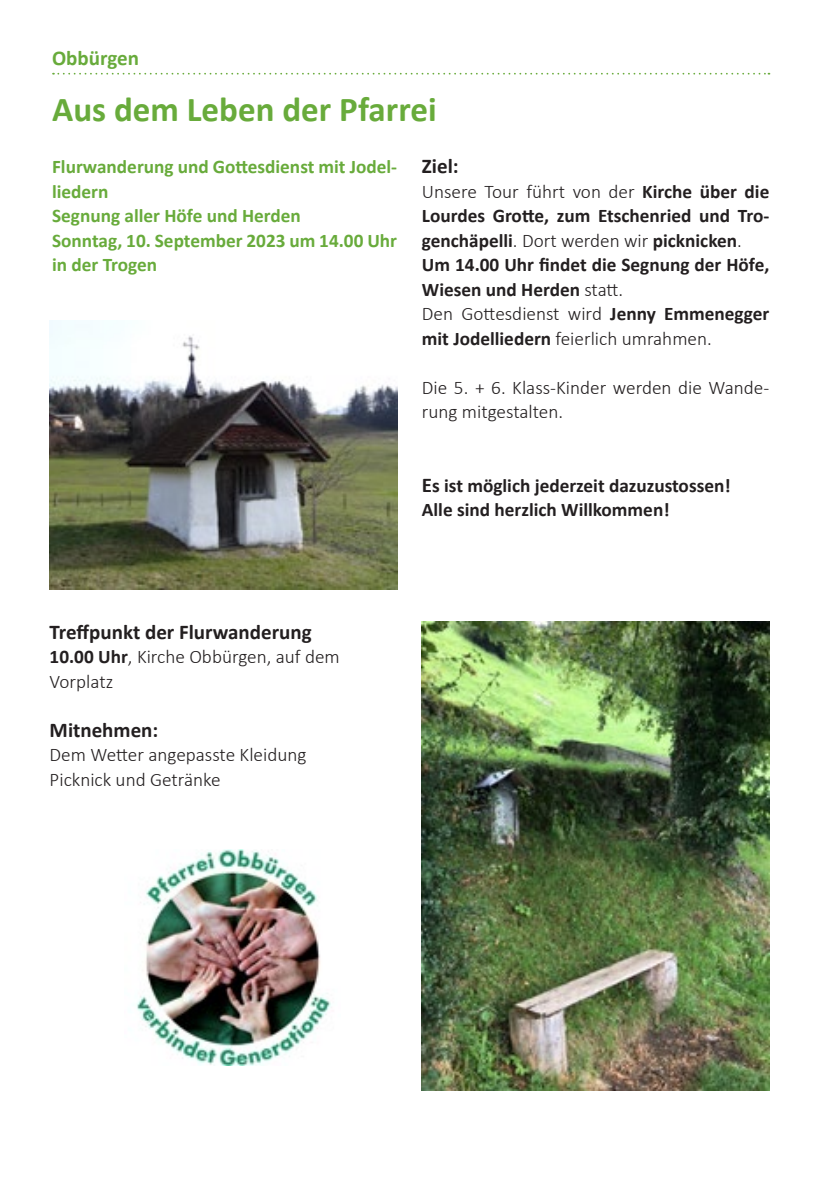
<style>
.page{position:relative;width:819px;height:1191px;background:#fff}
.page>*{position:absolute;margin:0;border:0;box-sizing:border-box;transform-origin:0 0}
.t1{font:700 35px "Calibri";color:#68ab3b}
.t2{font:700 21px "Calibri";color:#231f20}
.t3{font:700 21px "Calibri";color:#68ab3b}
.t4{font:700 19.25px/24.5px "Calibri";color:#231f20}
.t5{font:300 19.25px/24.5px "Calibri";color:#231f20}
.t6{font:700 19.25px/24.5px "Calibri";color:#68ab3b}
.s1{font-weight:300}
.s2{font-size:21px}
.s3{font-weight:700}
</style>
<div class="page">
<svg style="left:53px;top:73px;width:716px;height:2px"></svg>
<img style="left:50px;top:320px;width:347px;height:270px">
<img style="left:422px;top:621px;width:347px;height:470px">
<img style="left:136px;top:849px;width:195px;height:216px">
<p class="t3" style="left:52px;top:44px;width:88px">Obbürgen</p>
<h1 class="t1" style="left:52px;top:84px;width:386px">Aus dem Leben der Pfarrei</h1>
<p class="t6" style="left:52px;top:154px;width:346px">Flurwanderung und Gottesdienst mit Jodel&shy;liedern<br>Segnung aller Höfe und Herden<br>Sonntag, 10. September 2023 um 14.00 Uhr in der Trogen</p>
<p class="t2" style="left:422px;top:151px;width:38px">Ziel:</p>
<p class="t4" style="left:422px;top:179px;width:349px"><span class="s1">Unsere Tour führt von der</span> Kirche über die Lourdes Grotte, zum Etschenried und Tro&shy;genchäpelli<span class="s1">. Dort werden wir</span> picknicken<span class="s1">.<br></span>Um 14.00 Uhr findet die Segnung der Höfe, Wiesen und Herden <span class="s1">statt.<br>Den Gottesdienst wird</span> Jenny Emmenegger mit Jodelliedern <span class="s1">feierlich umrahmen.</span></p>
<p class="t5" style="left:422px;top:375px;width:349px">Die 5. + 6. Klass-Kinder werden die Wande&shy;rung mitgestalten.</p>
<p class="t4" style="left:422px;top:473px;width:310px"><span class="s2">E</span>s ist möglich jederzeit dazuzustossen!<br>Alle sind herzlich Willkommen!</p>
<p class="t2" style="left:50px;top:617px;width:263px">Treffpunkt der Flurwanderung</p>
<p class="t5" style="left:50px;top:644px;width:292px"><span class="s3">10.00 Uhr</span>, Kirche Obbürgen, auf dem<br>Vorplatz</p>
<p class="t2" style="left:50px;top:715px;width:110px">Mitnehmen:</p>
<p class="t5" style="left:50px;top:742px;width:258px">Dem Wetter angepasste Kleidung<br>Picknick und Getränke</p>
</div>
